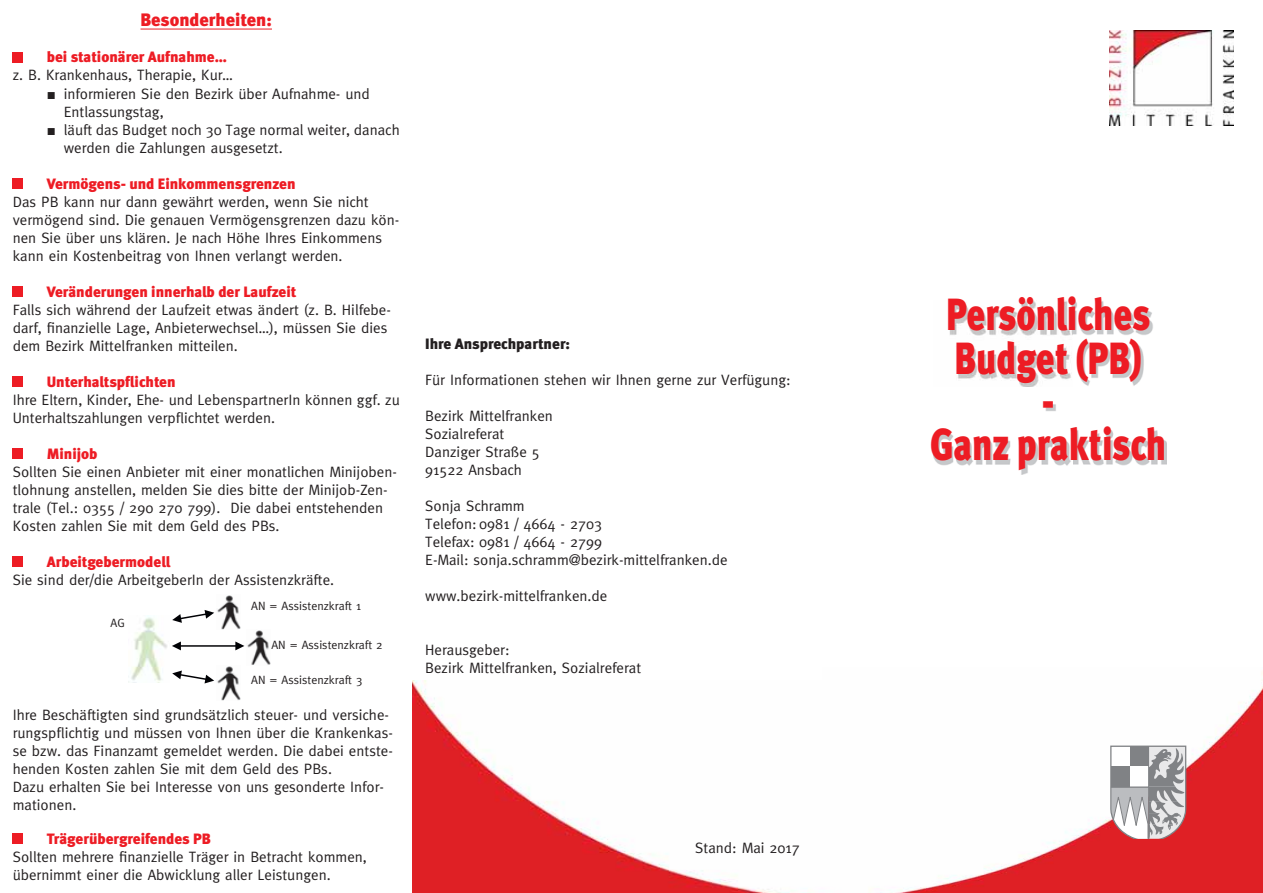
<style>
.page{position:relative;width:1263px;height:893px;background:#fff}
.page>*{position:absolute;margin:0;border:0;box-sizing:border-box;transform-origin:0 0}
.t1{font:900 45px/43.2px "Meta";letter-spacing:-.005em;color:#ed1c24;text-align:center;scale:.8 1}
.t2{font:900 18px "Meta";color:#ed1c24}
.t3{font:15px/18px "Meta";color:#231f20}
.t4{font:900 15px "Meta";color:#ed1c24}
.t5{font:900 15px "Meta";color:#231f20}
.t6{font:12px "Meta";color:#231f20}
</style>
<div class="page">
<img style="left:1110px;top:31px;width:123px;height:94px">
<img style="left:896px;top:671px;width:367px;height:222px">
<svg style="left:1110px;top:745px;width:76px;height:94px"></svg>
<hr style="left:1148px;top:746px;width:1px;height:93px;background:#808285">
<hr style="left:1111px;top:786px;width:38px;height:2px;background:#808285">
<img style="left:412px;top:680px;width:380px;height:213px">
<hr style="left:140px;top:29px;width:132px;height:1px;background:#ed1c24">
<div style="left:13px;top:52px;width:10px;height:10px;background:#ed1c24"></div>
<div style="left:13px;top:178px;width:10px;height:10px;background:#ed1c24"></div>
<div style="left:13px;top:286px;width:10px;height:10px;background:#ed1c24"></div>
<div style="left:13px;top:376px;width:10px;height:10px;background:#ed1c24"></div>
<div style="left:13px;top:448px;width:10px;height:10px;background:#ed1c24"></div>
<div style="left:13px;top:556px;width:10px;height:10px;background:#ed1c24"></div>
<div style="left:13px;top:834px;width:10px;height:10px;background:#ed1c24"></div>
<img style="left:933px;top:300px;width:233px;height:174px">
<img style="left:217px;top:595px;width:24px;height:35px">
<img style="left:247px;top:630px;width:23px;height:35px">
<img style="left:217px;top:666px;width:24px;height:35px">
<hr style="left:179px;top:645px;width:58px;height:2px;background:#000104">
<svg style="left:235px;top:641px;width:9px;height:9px"></svg>
<svg style="left:172px;top:641px;width:9px;height:9px"></svg>
<svg style="left:172px;top:670px;width:42px;height:13px"></svg>
<svg style="left:172px;top:610px;width:42px;height:13px"></svg>
<img style="left:131px;top:617px;width:36px;height:66px">
<p class="t2" style="left:140px;top:12px;width:133px">Besonderheiten:</p>
<p class="t4" style="left:47px;top:50px;width:182px">bei stationärer Aufnahme…</p>
<p class="t3" style="left:64px;top:68px;width:337px;text-indent:-51px">z. B. Krankenhaus, Therapie, Kur…<br>informieren Sie den Bezirk über Aufnahme- und Entlassungstag,<br>läuft das Budget noch 30 Tage normal weiter, danach werden die Zahlungen ausgesetzt.</p>
<p class="t4" style="left:47px;top:176px;width:250px">Vermögens- und Einkommensgrenzen</p>
<p class="t3" style="left:13px;top:194px;width:388px">Das PB kann nur dann gewährt werden, wenn Sie nicht vermögend sind. Die genauen Vermögensgrenzen dazu kön&shy;nen Sie über uns klären. Je nach Höhe Ihres Einkommens kann ein Kostenbeitrag von Ihnen verlangt werden.</p>
<p class="t4" style="left:47px;top:284px;width:251px">Veränderungen innerhalb der Laufzeit</p>
<p class="t3" style="left:13px;top:302px;width:380px">Falls sich während der Laufzeit etwas ändert (z. B. Hilfebe&shy;darf, finanzielle Lage, Anbieterwechsel…), müssen Sie dies dem Bezirk Mittelfranken mitteilen.</p>
<p class="t4" style="left:47px;top:374px;width:130px">Unterhaltspflichten</p>
<p class="t3" style="left:13px;top:392px;width:388px">Ihre Eltern, Kinder, Ehe- und LebenspartnerIn können ggf. zu<br>Unterhaltszahlungen verpflichtet werden.</p>
<p class="t4" style="left:47px;top:446px;width:52px">Minijob</p>
<p class="t3" style="left:13px;top:464px;width:386px">Sollten Sie einen Anbieter mit einer monatlichen Minijoben&shy;tlohnung anstellen, melden Sie dies bitte der Minijob-Zen&shy;trale (Tel.: 0355 / 290 270 799). Die dabei entstehenden Kosten zahlen Sie mit dem Geld des PBs.</p>
<p class="t4" style="left:47px;top:554px;width:125px">Arbeitgebermodell</p>
<p class="t3" style="left:13px;top:572px;width:323px">Sie sind der/die ArbeitgeberIn der Assistenzkräfte.</p>
<p class="t6" style="left:111px;top:619px;width:16px">AG</p>
<p class="t6" style="left:251px;top:601px;width:111px">AN = Assistenzkraft 1</p>
<p class="t6" style="left:271px;top:640px;width:113px">AN = Assistenzkraft 2</p>
<p class="t6" style="left:251px;top:676px;width:113px">AN = Assistenzkraft 3</p>
<p class="t3" style="left:13px;top:707px;width:382px">Ihre Beschäftigten sind grundsätzlich steuer- und versiche&shy;rungspflichtig und müssen von Ihnen über die Krankenkas&shy;se bzw. das Finanzamt gemeldet werden. Die dabei entste&shy;henden Kosten zahlen Sie mit dem Geld des PBs.<br>Dazu erhalten Sie bei Interesse von uns gesonderte Infor&shy;mationen.</p>
<p class="t4" style="left:47px;top:832px;width:166px">Trägerübergreifendes PB</p>
<p class="t3" style="left:13px;top:849px;width:356px">Sollten mehrere finanzielle Träger in Betracht kommen, übernimmt einer die Abwicklung aller Leistungen.</p>
<p class="t5" style="left:425px;top:336px;width:146px">Ihre Ansprechpartner:</p>
<p class="t3" style="left:425px;top:372px;width:367px">Für Informationen stehen wir Ihnen gerne zur Verfügung:</p>
<p class="t3" style="left:425px;top:408px;width:129px">Bezirk Mittelfranken<br>Sozialreferat<br>Danziger Straße 5<br>91522 Ansbach</p>
<p class="t3" style="left:425px;top:498px;width:304px">Sonja Schramm<br>Telefon: 0981 / 4664 - 2703<br>Telefax: 0981 / 4664 - 2799<br>E-Mail: sonja.schramm@bezirk-mittelfranken.de</p>
<p class="t3" style="left:425px;top:588px;width:184px">www.bezirk-mittelfranken.de</p>
<p class="t3" style="left:425px;top:642px;width:217px">Herausgeber:<br>Bezirk Mittelfranken, Sozialreferat</p>
<p class="t3" style="left:695px;top:840px;width:106px">Stand: Mai 2017</p>
<h1 class="t1" style="left:930px;top:296px;width:297px">Persönliches<br>Budget (PB)<br>-<br>Ganz praktisch</h1>
</div>
